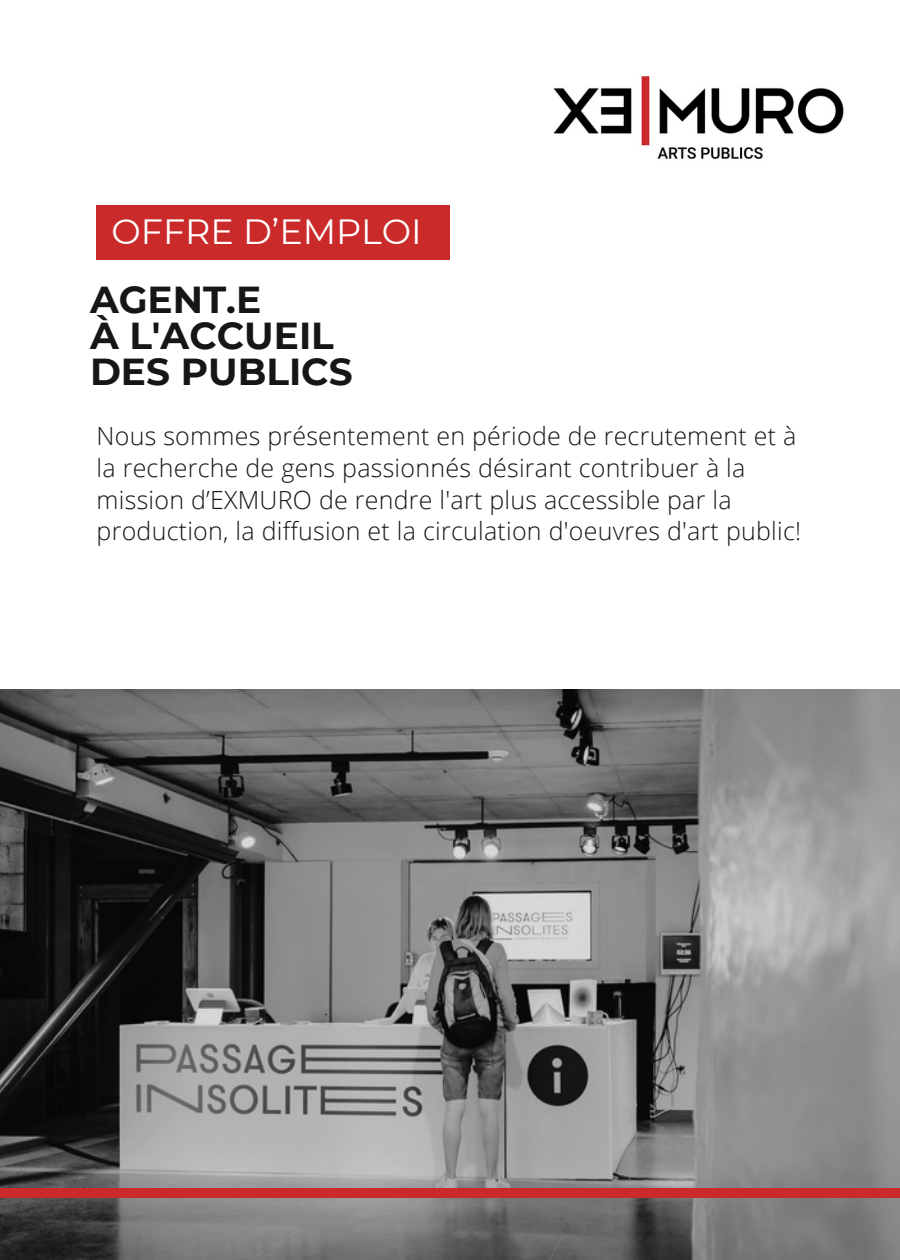
<style>
.page{position:relative;width:900px;height:1260px;background:#fff}
.page>*{position:absolute;margin:0;border:0;box-sizing:border-box;transform-origin:0 0}
.t1{font:700 37.5px/35.5px "Montserrat";color:#171616}
.t2{font:35px "Montserrat";color:#fff}
.t3{font:300 25px/32px "Open Sans";letter-spacing:.01em;color:#171616}
</style>
<div class="page">
<div style="left:97px;top:206px;width:353px;height:54px;background:#ca2a2a"></div>
<img style="left:553px;top:76px;width:291px;height:83px">
<img style="left:0;top:690px;width:900px;height:570px">
<div style="left:0;top:1188px;width:900px;height:9px;background:#ca2a2a"></div>
<p class="t2" style="left:112px;top:210px;width:312px">OFFRE D’EMPLOI</p>
<h2 class="t1" style="left:90px;top:282px;width:264px">AGENT.E<br>À L'ACCUEIL<br>DES PUBLICS</h2>
<h1 class="t3" style="left:97px;top:419px;width:706px">Nous sommes présentement en période de recrutement et à la recherche de gens passionnés désirant contribuer à la mission d’EXMURO de rendre l'art plus accessible par la production, la diffusion et la circulation d'oeuvres d'art public!</h1>
</div>
